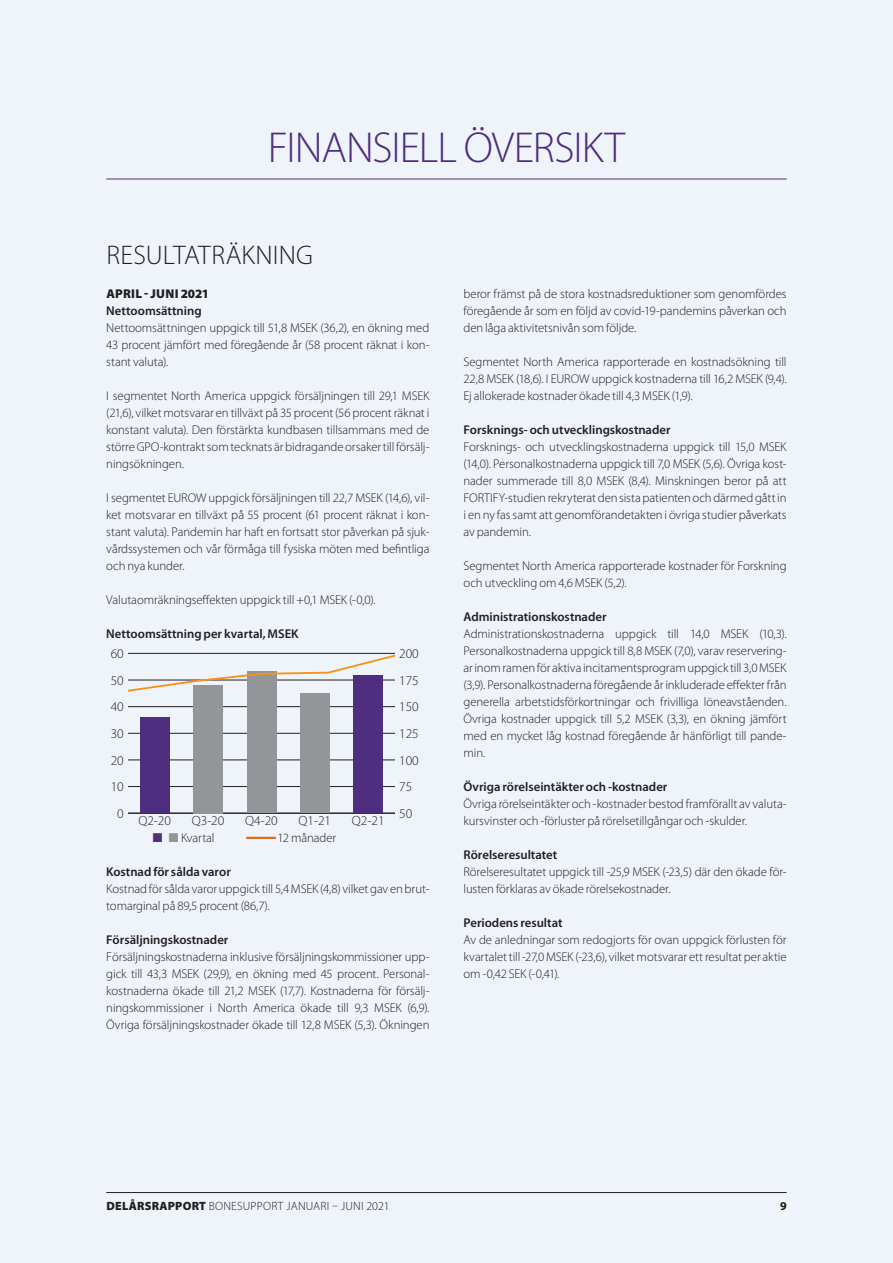
<style>
.page{position:relative;width:893px;height:1263px;background:#eff4fa}
.page>*{position:absolute;margin:0;border:0;box-sizing:border-box;transform-origin:0 0}
.t1{font:300 43.5px "Myriad Pro";letter-spacing:-.02em;color:#4f2d7f}
.t2{font:300 27px "Myriad Pro";letter-spacing:.005em;color:#231f20}
.t3{font:300 13.35px "Myriad Pro";color:#231f20}
.t4{font:300 12.75px/17px "Myriad Pro";letter-spacing:-.01em;color:#231f20;text-align:justify}
.t5{font:600 12.75px "Myriad Pro";color:#231f20}
.t6{font:900 12.75px "Myriad Pro";letter-spacing:.02em;color:#231f20}
.t7{font:300 12px "Myriad Pro";letter-spacing:.02em;color:#231f20}
.t8{font:700 12px "Myriad Pro";color:#251a05}
.s1{color:#4f2d7f}
.s2{color:#939598}
.s3{font-weight:900}
</style>
<div class="page">
<hr style="left:106px;top:1192px;width:681px;height:1px;background:#231f20">
<hr style="left:106px;top:179px;width:681px;height:1px;background:#4f2d7f">
<hr style="left:128px;top:813px;width:267px;height:1px;background:#231f20">
<hr style="left:128px;top:786px;width:267px;height:1px;background:#231f20">
<hr style="left:128px;top:760px;width:267px;height:1px;background:#231f20">
<hr style="left:128px;top:733px;width:267px;height:1px;background:#231f20">
<hr style="left:128px;top:706px;width:267px;height:1px;background:#231f20">
<hr style="left:128px;top:653px;width:267px;height:1px;background:#231f20">
<div style="left:140px;top:717px;width:30px;height:96px;background:#4f2d7f"></div>
<div style="left:193px;top:685px;width:30px;height:128px;background:#939598"></div>
<div style="left:247px;top:671px;width:29px;height:142px;background:#939598"></div>
<div style="left:300px;top:693px;width:30px;height:120px;background:#939598"></div>
<div style="left:353px;top:675px;width:30px;height:138px;background:#4f2d7f"></div>
<svg style="left:128px;top:655px;width:267px;height:37px"></svg>
<hr style="left:246px;top:837px;width:30px;height:2px;background:#dd6e1c">
<h1 class="t1" style="left:268px;top:121px;width:359px">FINANSIELL ÖVERSIKT</h1>
<h2 class="t2" style="left:107px;top:238px;width:208px">RESULTATRÄKNING</h2>
<p class="t6" style="left:106px;top:285px;width:104px">APRIL - JUNI 2021</p>
<p class="t5" style="left:106px;top:302px;width:97px">Nettoomsättning</p>
<p class="t4" style="left:106px;top:319px;width:325px">Nettoomsättningen uppgick till 51,8 MSEK (36,2), en ökning med 43 procent jämfört med föregående år (58 procent räknat i kon&shy;stant valuta).</p>
<p class="t4" style="left:106px;top:387px;width:325px">I segmentet North America uppgick försäljningen till 29,1 MSEK (21,6), vilket motsvarar en tillväxt på 35 procent (56 procent räknat i konstant valuta). Den förstärkta kundbasen tillsammans med de större GPO-kontrakt som tecknats är bidragande orsaker till försälj&shy;ningsökningen.</p>
<p class="t4" style="left:106px;top:489px;width:325px">I segmentet EUROW uppgick försäljningen till 22,7 MSEK (14,6), vil&shy;ket motsvarar en tillväxt på 55 procent (61 procent räknat i kon&shy;stant valuta). Pandemin har haft en fortsatt stor påverkan på sjuk&shy;vårdssystemen och vår förmåga till fysiska möten med befintliga och nya kunder.</p>
<p class="t4" style="left:106px;top:591px;width:271px">Valutaomräkningseffekten uppgick till +0,1 MSEK (-0,0).</p>
<p class="t5" style="left:106px;top:625px;width:194px">Nettoomsättning per kvartal, MSEK</p>
<p class="t3" style="left:111px;top:646px;width:15px">60</p>
<p class="t3" style="left:399px;top:646px;width:21px">200</p>
<p class="t3" style="left:111px;top:672px;width:15px">50</p>
<p class="t3" style="left:399px;top:672px;width:21px">175</p>
<p class="t3" style="left:111px;top:699px;width:15px">40</p>
<p class="t3" style="left:399px;top:699px;width:21px">150</p>
<p class="t3" style="left:111px;top:725px;width:15px">30</p>
<p class="t3" style="left:399px;top:726px;width:21px">125</p>
<p class="t3" style="left:111px;top:752px;width:15px">20</p>
<p class="t3" style="left:399px;top:752px;width:21px">100</p>
<p class="t3" style="left:111px;top:779px;width:15px">10</p>
<p class="t3" style="left:399px;top:779px;width:15px">75</p>
<p class="t3" style="left:117px;top:805px;width:8px">0</p>
<p class="t3" style="left:138px;top:812px;width:34px">Q2-20</p>
<p class="t3" style="left:192px;top:812px;width:34px">Q3-20</p>
<p class="t3" style="left:245px;top:812px;width:34px">Q4-20</p>
<p class="t3" style="left:299px;top:812px;width:34px">Q1-21</p>
<p class="t3" style="left:352px;top:812px;width:34px">Q2-21</p>
<p class="t3" style="left:399px;top:805px;width:15px">50</p>
<p class="t4" style="left:153px;top:829px;width:63px"><span class="s1">■</span> <span class="s2">■</span> Kvartal</p>
<p class="t4" style="left:278px;top:829px;width:60px">12 månader</p>
<p class="t5" style="left:106px;top:864px;width:126px">Kostnad för sålda varor</p>
<p class="t4" style="left:106px;top:880px;width:325px">Kostnad för sålda varor uppgick till 5,4 MSEK (4,8) vilket gav en brut&shy;tomarginal på 89,5 procent (86,7).</p>
<p class="t5" style="left:106px;top:932px;width:124px">Försäljningskostnader</p>
<p class="t4" style="left:106px;top:948px;width:325px">Försäljningskostnaderna inklusive försäljningskommissioner upp&shy;gick till 43,3 MSEK (29,9), en ökning med 45 procent. Personal&shy;kostnaderna ökade till 21,2 MSEK (17,7). Kostnaderna för försälj&shy;ningskommissioner i North America ökade till 9,3 MSEK (6,9).<br>Övriga försäljningskostnader ökade till 12,8 MSEK (5,3). Ökningen</p>
<p class="t4" style="left:463px;top:285px;width:325px">beror främst på de stora kostnadsreduktioner som genomfördes föregående år som en följd av covid-19-pandemins påverkan och den låga aktivitetsnivån som följde.</p>
<p class="t4" style="left:463px;top:353px;width:325px">Segmentet North America rapporterade en kostnadsökning till 22,8 MSEK (18,6). I EUROW uppgick kostnaderna till 16,2 MSEK (9,4).<br>Ej allokerade kostnader ökade till 4,3 MSEK (1,9).</p>
<p class="t5" style="left:463px;top:421px;width:209px">Forsknings- och utvecklingskostnader</p>
<p class="t4" style="left:463px;top:438px;width:325px">Forsknings- och utvecklingskostnaderna uppgick till 15,0 MSEK (14,0). Personalkostnaderna uppgick till 7,0 MSEK (5,6). Övriga kost&shy;nader summerade till 8,0 MSEK (8,4). Minskningen beror på att FORTIFY-studien rekryterat den sista patienten och därmed gått in i en ny fas samt att genomförandetakten i övriga studier påverkats av pandemin.</p>
<p class="t4" style="left:463px;top:557px;width:325px">Segmentet North America rapporterade kostnader för Forskning och utveckling om 4,6 MSEK (5,2).</p>
<p class="t5" style="left:463px;top:608px;width:145px">Administrationskostnader</p>
<p class="t4" style="left:463px;top:625px;width:325px">Administrationskostnaderna uppgick till 14,0 MSEK (10,3).<br>Personalkostnaderna uppgick till 8,8 MSEK (7,0), varav reservering&shy;ar inom ramen för aktiva incitamentsprogram uppgick till 3,0 MSEK (3,9). Personalkostnaderna föregående år inkluderade effekter från generella arbetstidsförkortningar och frivilliga löneavståenden.<br>Övriga kostnader uppgick till 5,2 MSEK (3,3), en ökning jämfört med en mycket låg kostnad föregående år hänförligt till pande&shy;min.</p>
<p class="t5" style="left:463px;top:779px;width:205px">Övriga rörelseintäkter och -kostnader</p>
<p class="t4" style="left:463px;top:795px;width:325px">Övriga rörelseintäkter och -kostnader bestod framförallt av valuta&shy;kursvinster och -förluster på rörelsetillgångar och -skulder.</p>
<p class="t5" style="left:463px;top:847px;width:95px">Rörelseresultatet</p>
<p class="t4" style="left:463px;top:863px;width:325px">Rörelseresultatet uppgick till -25,9 MSEK (-23,5) där den ökade för&shy;lusten förklaras av ökade rörelsekostnader.</p>
<p class="t5" style="left:463px;top:915px;width:101px">Periodens resultat</p>
<p class="t4" style="left:463px;top:931px;width:325px">Av de anledningar som redogjorts för ovan uppgick förlusten för kvartalet till -27,0 MSEK (-23,6), vilket motsvarar ett resultat per aktie om -0,42 SEK (-0,41).</p>
<p class="t7" style="left:106px;top:1198px;width:285px"><span class="s3">DELÅRSRAPPORT</span> BONESUPPORT JANUARI – JUNI 2021</p>
<p class="t8" style="left:780px;top:1198px;width:8px">9</p>
</div>
